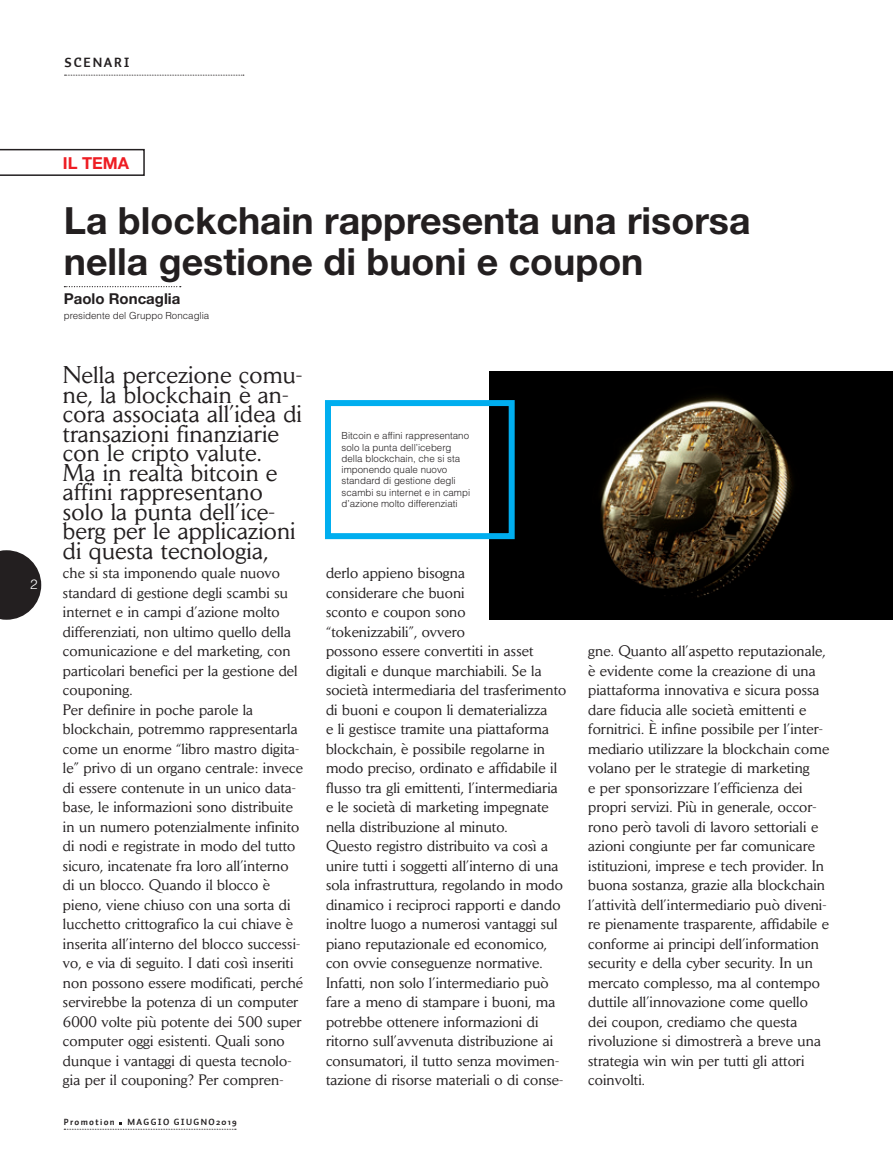
<style>
.page{position:relative;width:893px;height:1170px;background:#fff}
.page>*{position:absolute;margin:0;border:0;box-sizing:border-box;transform-origin:0 0}
.t1{font:700 37.5px "Helvetica Neue LT Std";color:#231f20}
.t2{font:24px/19.5px "Daily News";letter-spacing:.005em;color:#231f20}
.t3{font:700 16.5px "Helvetica Neue LT Std";color:#ee1d23}
.t4{font:15px/19.5px "Daily News";letter-spacing:.005em;color:#231f20}
.t5{font:700 15px "Helvetica Neue LT Std";color:#231f20}
.t6{font:700 13.5px "Auto 1";letter-spacing:.13em;color:#231f20}
.t7{font:300 13.5px "Helvetica LT Std";color:#fff}
.t8{font:300 9.75px/11.2px "Helvetica LT Std";color:#231f20}
.t9{font:700 9px "Auto 1";letter-spacing:.15em;color:#231f20}
</style>
<div class="page">
<svg style="left:0;top:149px;width:145px;height:27px"></svg>
<img style="left:489px;top:371px;width:404px;height:248px">
<svg style="left:64px;top:286px;width:117px;height:1px"></svg>
<div style="left:325px;top:400px;width:190px;height:139px;border:6px solid #00aeef"></div>
<svg style="left:0;top:550px;width:41px;height:69px"></svg>
<svg style="left:65px;top:75px;width:179px;height:1px"></svg>
<svg style="left:64px;top:1122px;width:172px;height:7px"></svg>
<p class="t6" style="left:65px;top:54px;width:66px">SCENARI</p>
<p class="t7" style="left:30px;top:576px;width:9px">2</p>
<p class="t3" style="left:63px;top:152px;width:68px">IL TEMA</p>
<p class="t1" style="left:64px;top:198px;width:688px">La blockchain rappresenta una risorsa</p>
<p class="t1" style="left:64px;top:238px;width:581px">nella gestione di buoni e coupon</p>
<p class="t5" style="left:64px;top:289px;width:118px">Paolo Roncaglia</p>
<p class="t8" style="left:64px;top:310px;width:147px">presidente del Gruppo Roncaglia</p>
<p class="t2" style="left:63px;top:365px;width:241px">Nella percezione comu&shy;ne, la blockchain è an&shy;cora associata all’idea di transazioni finanziarie con le cripto valute.</p>
<p class="t2" style="left:63px;top:462px;width:234px">Ma in realtà bitcoin e affini rappresentano solo la punta dell’ice&shy;berg per le applicazioni di questa tecnologia,</p>
<p class="t4" style="left:63px;top:563px;width:236px">che si sta imponendo quale nuovo standard di gestione degli scambi su internet e in campi d’azione molto differenziati, non ultimo quello della comunicazione e del marketing, con particolari benefici per la gestione del couponing.</p>
<p class="t4" style="left:63px;top:699px;width:242px">Per definire in poche parole la blockchain, potremmo rappresentarla come un enorme “libro mastro digita&shy;le” privo di un organo centrale: invece di essere contenute in un unico data&shy;base, le informazioni sono distribuite in un numero potenzialmente infinito di nodi e registrate in modo del tutto sicuro, incatenate fra loro all’interno di un blocco. Quando il blocco è pieno, viene chiuso con una sorta di lucchetto crittografico la cui chiave è inserita all’interno del blocco successi&shy;vo, e via di seguito. I dati così inseriti non possono essere modificati, perché servirebbe la potenza di un computer 6000 volte più potente dei 500 super computer oggi esistenti. Quali sono dunque i vantaggi di questa tecnolo&shy;gia per il couponing? Per compren-</p>
<p class="t9" style="left:64px;top:1115px;width:52px">Promotion</p>
<p class="t9" style="left:128px;top:1115px;width:111px">MAGGIO GIUGNO2019</p>
<p class="t8" style="left:342px;top:430px;width:130px">Bitcoin e affini rappresentano solo la punta dell’iceberg della blockchain, che si sta imponendo quale nuovo standard di gestione degli scambi su internet e in campi d’azione molto differenziati</p>
<p class="t4" style="left:326px;top:563px;width:242px">derlo appieno bisogna<br>considerare che buoni<br>sconto e coupon sono<br>“tokenizzabili”, ovvero<br>possono essere convertiti in asset digitali e dunque marchiabili. Se la società intermediaria del trasferimento di buoni e coupon li dematerializza<br>e li gestisce tramite una piattaforma blockchain, è possibile regolarne in modo preciso, ordinato e affidabile il flusso tra gli emittenti, l’intermediaria e le società di marketing impegnate nella distribuzione al minuto.</p>
<p class="t4" style="left:326px;top:836px;width:239px">Questo registro distribuito va così a unire tutti i soggetti all’interno di una sola infrastruttura, regolando in modo dinamico i reciproci rapporti e dando inoltre luogo a numerosi vantaggi sul piano reputazionale ed economico, con ovvie conseguenze normative.<br>Infatti, non solo l’intermediario può fare a meno di stampare i buoni, ma potrebbe ottenere informazioni di ritorno sull’avvenuta distribuzione ai consumatori, il tutto senza movimen&shy;tazione di risorse materiali o di conse-</p>
<p class="t4" style="left:588px;top:641px;width:242px">gne. Quanto all’aspetto reputazionale, è evidente come la creazione di una piattaforma innovativa e sicura possa dare fiducia alle società emittenti e fornitrici. È infine possibile per l’inter&shy;mediario utilizzare la blockchain come volano per le strategie di marketing<br>e per sponsorizzare l’efficienza dei propri servizi. Più in generale, occor&shy;rono però tavoli di lavoro settoriali e azioni congiunte per far comunicare istituzioni, imprese e tech provider. In buona sostanza, grazie alla blockchain l’attività dell’intermediario può diveni&shy;re pienamente trasparente, affidabile e conforme ai principi dell’information security e della cyber security. In un mercato complesso, ma al contempo duttile all’innovazione come quello dei coupon, crediamo che questa rivoluzione si dimostrerà a breve una strategia win win per tutti gli attori coinvolti.</p>
</div>
